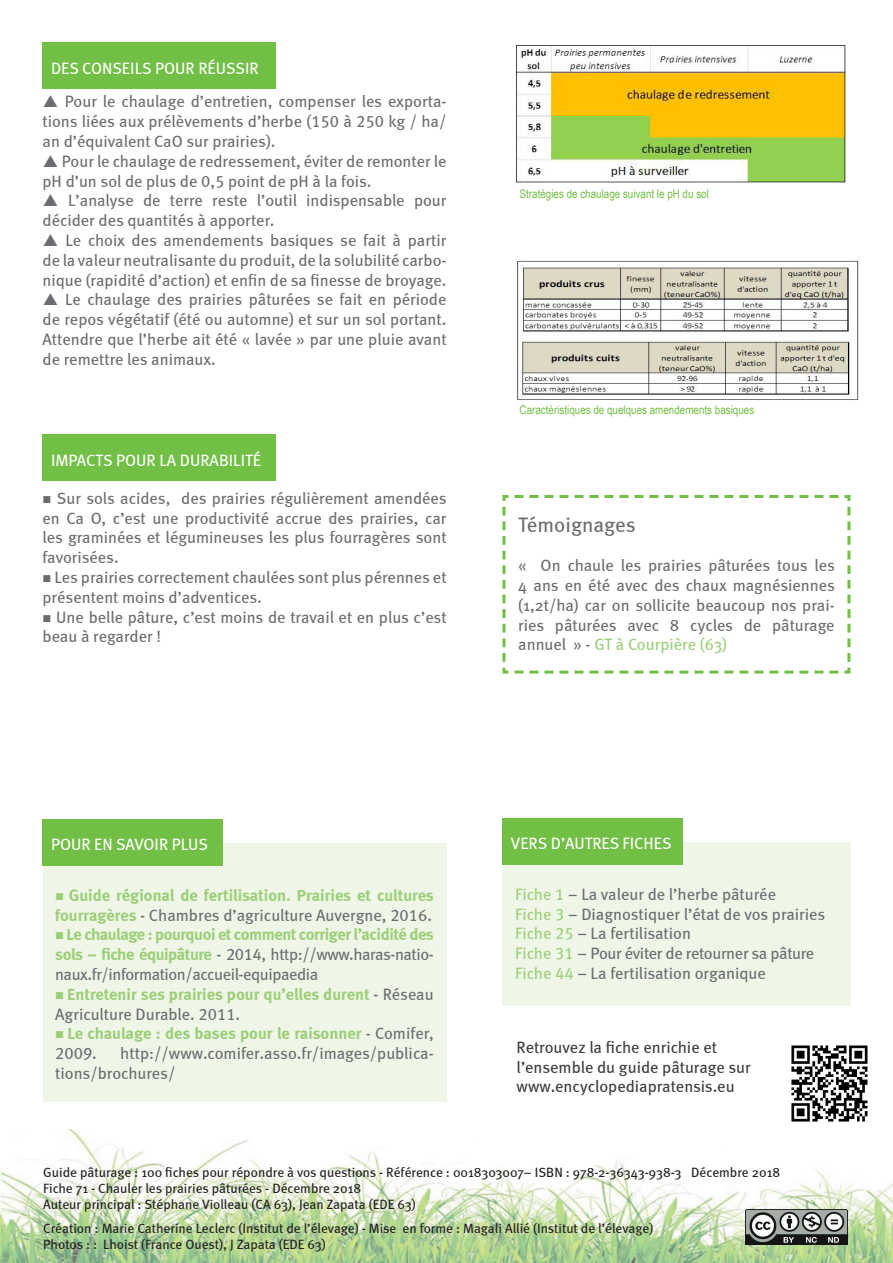
<style>
.page{position:relative;width:893px;height:1263px;background:#fff}
.page>*{position:absolute;margin:0;border:0;box-sizing:border-box;transform-origin:0 0}
.t1{font:21px "Meta Book LF";color:#6c6d70}
.t2{font:16.5px/19.8px "Meta Book LF";color:#6c6d70}
.t3{font:700 16.5px/19.8px "Meta";letter-spacing:-.005em;color:#9cce77}
.t4{font:16.5px/19.8px "Meta";color:#6c6d70;text-align:justify}
.t5{font:16.5px/19.8px "Meta Book LF";color:#3e3e3f}
.t6{font:16.5px "Meta";color:#fff}
.t7{font:16.5px "Meta Book LF";letter-spacing:-.02em;color:#6c6d70}
.t8{font:13.5px "Meta";color:#231f20}
.t9{font:12px "Arial Narrow";color:#71bf44}
.s1{color:#9cce77}
.s2{font-family:"Meta Book LF";font-weight:400;color:#6c6d70}
</style>
<div class="page">
<div style="left:43px;top:43px;width:233px;height:46px;background:#71bf44"></div>
<div style="left:43px;top:435px;width:233px;height:46px;background:#71bf44"></div>
<div style="left:43px;top:843px;width:403px;height:258px;background:#eff6e8"></div>
<div style="left:43px;top:819px;width:180px;height:47px;background:#71bf44"></div>
<div style="left:502px;top:842px;width:349px;height:163px;background:#eff6e8"></div>
<div style="left:502px;top:818px;width:181px;height:47px;background:#71bf44"></div>
<svg style="left:502px;top:495px;width:349px;height:179px"></svg>
<img style="left:791px;top:1045px;width:77px;height:77px">
<img style="left:0;top:1130px;width:893px;height:133px">
<img style="left:746px;top:1210px;width:101px;height:34px">
<img style="left:517px;top:46px;width:329px;height:137px">
<img style="left:517px;top:260px;width:341px;height:140px">
<p class="t6" style="left:51px;top:58px;width:209px">DES CONSEILS POUR RÉUSSIR</p>
<p class="t2" style="left:43px;top:92px;width:405px;text-align:justify;text-indent:22px">Pour le chaulage d’entretien, compenser les exporta&shy;tions liées aux prélèvements d’herbe (150 à 250 kg / ha/ an d’équivalent CaO sur prairies).</p>
<p class="t2" style="left:43px;top:151px;width:405px;text-indent:19px">Pour le chaulage de redressement, éviter de remonter le pH d’un sol de plus de 0,5 point de pH à la fois.</p>
<p class="t2" style="left:43px;top:191px;width:405px;text-indent:26px">L’analyse de terre reste l’outil indispensable pour décider des quantités à apporter.</p>
<p class="t2" style="left:43px;top:230px;width:405px;text-align:justify;text-indent:23px">Le choix des amendements basiques se fait à partir de la valeur neutralisante du produit, de la solubilité carbo&shy;nique (rapidité d’action) et enfin de sa finesse de broyage.</p>
<p class="t2" style="left:43px;top:290px;width:406px;text-align:justify;text-indent:23px">Le chaulage des prairies pâturées se fait en période de repos végétatif (été ou automne) et sur un sol portant.<br>Attendre que l’herbe ait été « lavée » par une pluie avant de remettre les animaux.</p>
<p class="t6" style="left:51px;top:450px;width:212px">IMPACTS POUR LA DURABILITÉ</p>
<p class="t2" style="left:43px;top:488px;width:406px;text-align:justify">■ Sur sols acides, des prairies régulièrement amendées en Ca O, c’est une productivité accrue des prairies, car les graminées et légumineuses les plus fourragères sont favorisées.</p>
<p class="t2" style="left:43px;top:567px;width:406px">■ Les prairies correctement chaulées sont plus pérennes et présentent moins d’adventices.</p>
<p class="t2" style="left:43px;top:607px;width:406px">■ Une belle pâture, c’est moins de travail et en plus c’est beau à regarder !</p>
<p class="t9" style="left:520px;top:185px;width:191px">Stratégies de chaulage suivant le pH du sol</p>
<p class="t9" style="left:520px;top:400px;width:236px">Caractéristiques de quelques amendements basiques</p>
<p class="t1" style="left:518px;top:512px;width:119px">Témoignages</p>
<p class="t4" style="left:518px;top:555px;width:318px">« On chaule les prairies pâturées tous les 4 ans en été avec des chaux magnésiennes (1,2t/ha) car on sollicite beaucoup nos prai&shy;ries pâturées avec 8 cycles de pâturage annuel » - <span class="s1">GT à Courpière (63)</span></p>
<p class="t6" style="left:51px;top:835px;width:158px">POUR EN SAVOIR PLUS</p>
<p class="t3" style="left:55px;top:885px;width:380px">■ Guide régional de fertilisation. Prairies et cultures fourragères <span class="s2">- Chambres d’agriculture Auvergne, 2016.</span></p>
<p class="t3" style="left:55px;top:924px;width:380px;text-align:justify">■ Le chaulage : pourquoi et comment corriger l’acidité des sols – fiche équipâture <span class="s2">- 2014, http://www.haras-natio&shy;naux.fr/information/accueil-equipaedia</span></p>
<p class="t3" style="left:55px;top:984px;width:380px">■ Entretenir ses prairies pour qu’elles durent <span class="s2">- Réseau<br>Agriculture Durable. 2011.</span></p>
<p class="t3" style="left:55px;top:1023px;width:380px">■ Le chaulage : des bases pour le raisonner <span class="s2">- Comifer,<br>2009.</span></p>
<p class="t2" style="left:55px;top:1043px;width:380px;text-indent:65px">http://www.comifer.asso.fr/images/publica&shy;tions/brochures/</p>
<p class="t6" style="left:511px;top:833px;width:162px">VERS D’AUTRES FICHES</p>
<p class="t2" style="left:515px;top:884px;width:262px"><span class="s1">Fiche 1</span> – La valeur de l’herbe pâturée</p>
<p class="t2" style="left:515px;top:904px;width:312px"><span class="s1">Fiche 3</span> – Diagnostiquer l’état de vos prairies</p>
<p class="t2" style="left:515px;top:923px;width:177px"><span class="s1">Fiche 25</span> – La fertilisation</p>
<p class="t7" style="left:515px;top:944px;width:301px"><span class="s1">Fiche 31</span> – Pour éviter de retourner sa pâture</p>
<p class="t2" style="left:515px;top:963px;width:252px"><span class="s1">Fiche 44</span> – La fertilisation organique</p>
<p class="t5" style="left:517px;top:1037px;width:236px">Retrouvez la fiche enrichie et l’ensemble du guide pâturage sur</p>
<p class="t5" style="left:517px;top:1076px;width:219px">www.encyclopediapratensis.eu</p>
<p class="t8" style="left:43px;top:1164px;width:738px">Guide pâturage : 100 fiches pour répondre à vos questions - Référence : 0018303007– ISBN : 978-2-36343-938-3 Décembre 2018</p>
<p class="t8" style="left:43px;top:1180px;width:320px">Fiche 71 - Chauler les prairies pâturées - Décembre 2018</p>
<p class="t8" style="left:43px;top:1197px;width:374px">Auteur principal : Stéphane Violleau (CA 63), Jean Zapata (EDE 63)</p>
<p class="t8" style="left:43px;top:1220px;width:612px">Création : Marie Catherine Leclerc (Institut de l’élevage) - Mise en forme : Magali Allié (Institut de l’élevage)</p>
<p class="t8" style="left:43px;top:1236px;width:284px">Photos : : Lhoist (France Ouest), J Zapata (EDE 63)</p>
</div>
